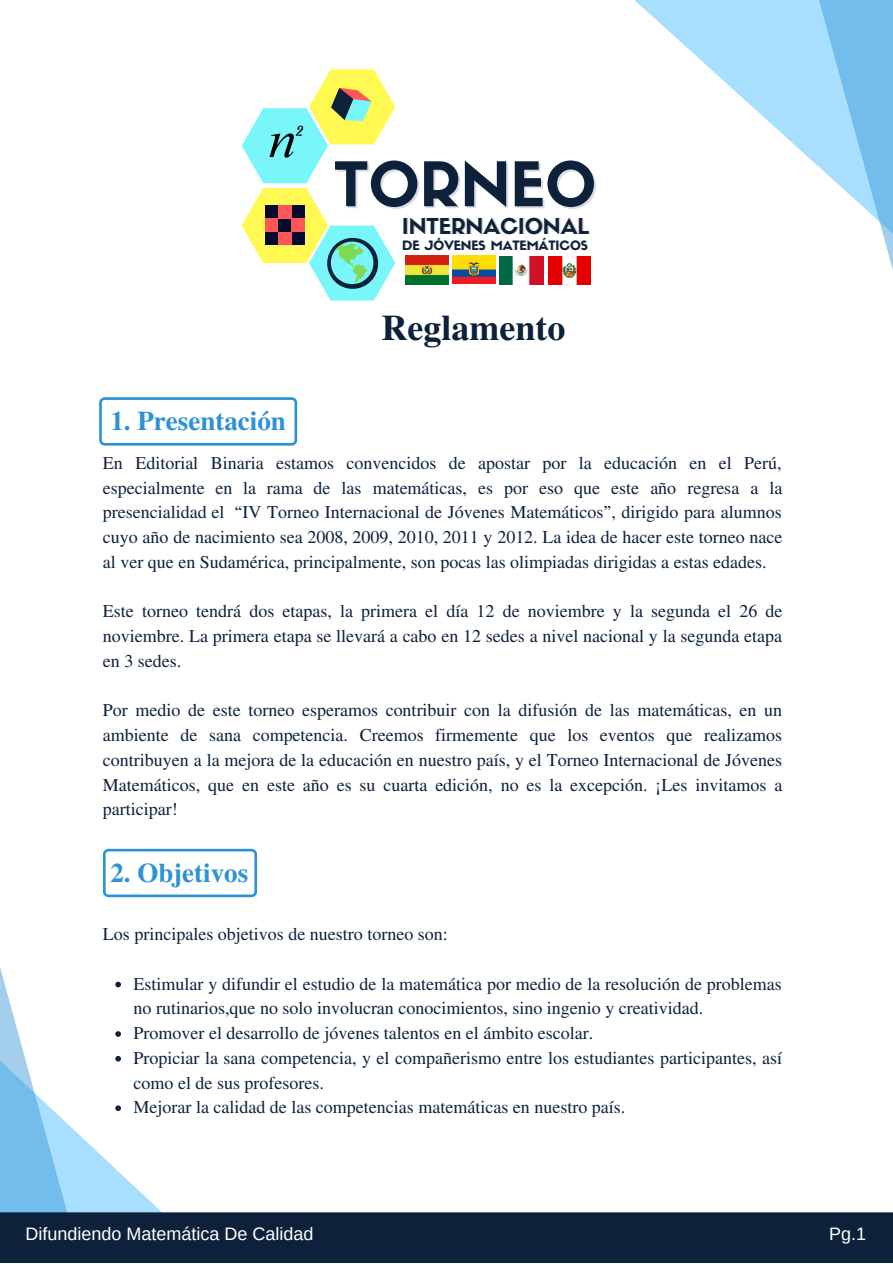
<style>
.page{position:relative;width:893px;height:1264px;background:#fff}
.page>*{position:absolute;margin:0;border:0;box-sizing:border-box;transform-origin:0 0}
.t1{font:60.3px "Sifonn Basic";color:#0d213b}
.t2{font:700 36px "Free Serif";color:#0d213b}
.t3{font:700 27px "Free Serif";color:#2c92d5}
.t4{font:21.45px "Sifonn Basic";color:#0d213b}
.t5{font:18px/24.8px "Free Serif";color:#0d213b;text-align:justify}
.t6{font:18px "Arimo";color:#fff}
.t7{font:13.8px "Courgette";color:#000}
.t8{font:12.6px "Sifonn Basic";color:#0d213b}
</style>
<div class="page">
<svg style="left:99px;top:1036px;width:63px;height:176px"></svg>
<svg style="left:0;top:967px;width:99px;height:245px"></svg>
<div style="left:0;top:1212px;width:892px;height:50px;background:#0d213b"></div>
<svg style="left:242px;top:69px;width:153px;height:231px"></svg>
<svg style="left:634px;top:0;width:168px;height:152px"></svg>
<svg style="left:802px;top:0;width:90px;height:266px"></svg>
<img style="left:499px;top:256px;width:44px;height:28px">
<img style="left:452px;top:255px;width:43px;height:28px">
<img style="left:405px;top:255px;width:43px;height:30px">
<img style="left:548px;top:256px;width:43px;height:28px">
<svg style="left:99px;top:397px;width:198px;height:48px"></svg>
<svg style="left:103px;top:848px;width:154px;height:49px"></svg>
<svg style="left:115px;top:981px;width:6px;height:6px"></svg>
<svg style="left:115px;top:1031px;width:6px;height:5px"></svg>
<svg style="left:115px;top:1055px;width:6px;height:6px"></svg>
<svg style="left:115px;top:1105px;width:6px;height:6px"></svg>
<p class="t7" style="left:296px;top:122px;width:9px">2</p>
<h3 class="t3" style="left:110px;top:406px;width:177px">1. Presentación</h3>
<h1 class="t1" style="left:334px;top:161px;width:264px">TORNEO</h1>
<p class="t4" style="left:402px;top:218px;width:188px">INTERNACIONAL</p>
<p class="t8" style="left:402px;top:240px;width:187px">DE JÓVENES MATEMÁTICOS</p>
<h2 class="t2" style="left:382px;top:307px;width:185px">Reglamento</h2>
<p class="t5" style="left:103px;top:451px;width:681px">En Editorial Binaria estamos convencidos de apostar por la educación en el Perú, especialmente en la rama de las matemáticas, es por eso que este año regresa a la presencialidad el “IV Torneo Internacional de Jóvenes Matemáticos”, dirigido para alumnos cuyo año de nacimiento sea 2008, 2009, 2010, 2011 y 2012. La idea de hacer este torneo nace al ver que en Sudamérica, principalmente, son pocas las olimpiadas dirigidas a estas edades.</p>
<p class="t5" style="left:103px;top:599px;width:681px">Este torneo tendrá dos etapas, la primera el día 12 de noviembre y la segunda el 26 de noviembre. La primera etapa se llevará a cabo en 12 sedes a nivel nacional y la segunda etapa en 3 sedes.</p>
<p class="t5" style="left:103px;top:698px;width:680px">Por medio de este torneo esperamos contribuir con la difusión de las matemáticas, en un ambiente de sana competencia. Creemos firmemente que los eventos que realizamos contribuyen a la mejora de la educación en nuestro país, y el Torneo Internacional de Jóvenes Matemáticos, que en este año es su cuarta edición, no es la excepción. ¡Les invitamos a participar!</p>
<h3 class="t3" style="left:110px;top:857px;width:139px">2. Objetivos</h3>
<p class="t5" style="left:103px;top:922px;width:346px">Los principales objetivos de nuestro torneo son:</p>
<p class="t5" style="left:133px;top:971px;width:650px;text-align:left">Estimular y difundir el estudio de la matemática por medio de la resolución de problemas no rutinarios,que no solo involucran conocimientos, sino ingenio y creatividad.<br>Promover el desarrollo de jóvenes talentos en el ámbito escolar.<br>Propiciar la sana competencia, y el compañerismo entre los estudiantes participantes, así como el de sus profesores.<br>Mejorar la calidad de las competencias matemáticas en nuestro país.</p>
<p class="t6" style="left:26px;top:1223px;width:289px">Difundiendo Matemática De Calidad</p>
<p class="t6" style="left:829px;top:1223px;width:38px">Pg.1</p>
</div>
